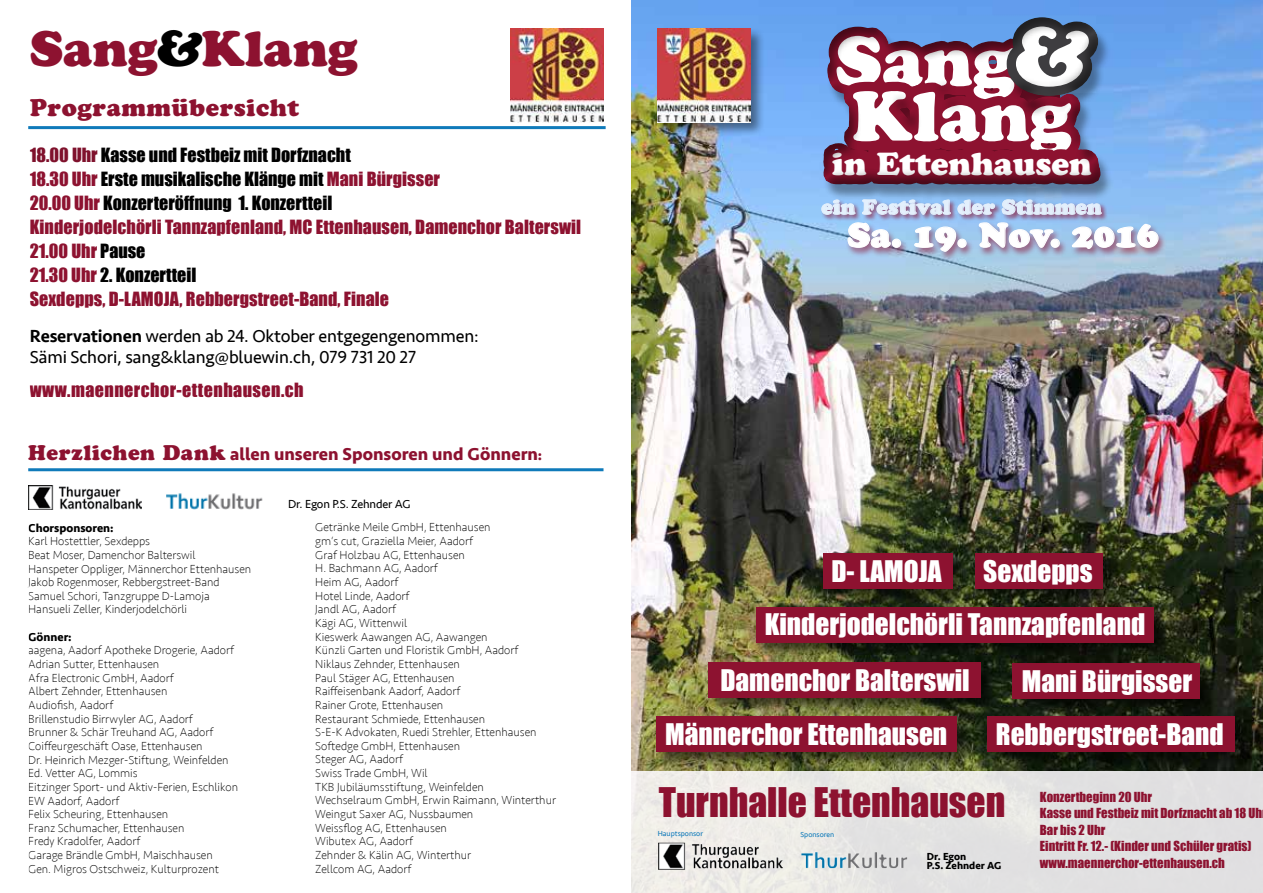
<style>
.page{position:relative;width:1263px;height:893px;background:#fff}
.page>*{position:absolute;margin:0;border:0;box-sizing:border-box;transform-origin:0 0}
.t1{font:69.45px/55.1px "Cooper Black Std";color:#fff}
.t2{font:49.5px "Cooper Black Std";color:#8d1230}
.t3{font:37.5px "Impact";color:#8d1230}
.t4{font:33.6px "Cooper Black Std";letter-spacing:.015em;color:#fff}
.t5{font:31.8px "Cooper Black Std";color:#fff}
.t6{font:27.3px "Impact";color:#fff}
.t7{font:24px "Cooper Black Std";letter-spacing:.025em;color:#8d1230}
.t8{font:20.25px "Cooper Black Std";letter-spacing:.015em;color:#fff}
.t9{font:18px/24px "Impact";letter-spacing:.005em;color:#8d1230}
.t10{font:18px/21px "Seravek";letter-spacing:-.01em;color:#000}
.t11{font:700 18px "Seravek";color:#8d1230}
.t12{font:18px "Impact";letter-spacing:.025em;color:#8d1230}
.t13{font:12.75px/16.5px "Impact";color:#8d1230}
.t14{font:200 12px/13.6px "Seravek";color:#000}
.t15{font:700 12px "Seravek";color:#000}
.t16{font:12px "Seravek";letter-spacing:-.01em;color:#000}
.t17{font:700 10.5px/9px "Seravek";color:#000}
.t18{font:7.5px "Seravek";color:#0f7aba}
.s1{color:#000}
.s2{color:#7f112c}
.s3{font-weight:500}
.s4{font-family:"Cooper Black Std";font-weight:400;font-size:21px}
.s5{font-size:15px}
.s6{font-size:81.15px}
</style>
<div class="page">
<img style="left:631px;top:0;width:632px;height:772px">
<hr style="left:28px;top:468px;width:575px;height:3px;background:#0f7aba">
<hr style="left:28px;top:126px;width:578px;height:3px;background:#0f7aba">
<img style="left:510px;top:29px;width:94px;height:93px">
<img style="left:28px;top:485px;width:114px;height:25px">
<img style="left:166px;top:493px;width:97px;height:17px">
<div style="left:631px;top:772px;width:632px;height:121px;background:linear-gradient(to right,#f0eee8,#dddde0)"></div>
<div style="left:655px;top:716px;width:318px;height:52px;background:#000;opacity:.55"></div>
<div style="left:656px;top:716px;width:301px;height:36px;background:#8d1230"></div>
<div style="left:707px;top:661px;width:289px;height:53px;background:#000;opacity:.55"></div>
<div style="left:708px;top:662px;width:273px;height:36px;background:#8d1230"></div>
<div style="left:755px;top:606px;width:414px;height:52px;background:#000;opacity:.55"></div>
<div style="left:756px;top:607px;width:398px;height:36px;background:#8d1230"></div>
<div style="left:986px;top:716px;width:264px;height:52px;background:#000;opacity:.55"></div>
<div style="left:987px;top:716px;width:248px;height:36px;background:#8d1230"></div>
<div style="left:974px;top:552px;width:144px;height:52px;background:#000;opacity:.55"></div>
<div style="left:975px;top:553px;width:127px;height:35px;background:#8d1230"></div>
<img style="left:658px;top:843px;width:125px;height:27px">
<img style="left:801px;top:852px;width:106px;height:16px">
<div style="left:656px;top:27px;width:109px;height:110px;background:#000;opacity:.45"></div>
<img style="left:657px;top:29px;width:94px;height:93px">
<div style="left:1011px;top:662px;width:205px;height:53px;background:#000;opacity:.55"></div>
<div style="left:1012px;top:663px;width:188px;height:36px;background:#8d1230"></div>
<div style="left:822px;top:552px;width:146px;height:52px;background:#000;opacity:.55"></div>
<div style="left:823px;top:553px;width:129px;height:35px;background:#8d1230"></div>
<div style="left:845px;top:221px;width:322px;height:41px;background:#8d1230;opacity:.57"></div>
<svg style="left:814px;top:0;width:345px;height:252px;background:#93aedd"></svg>
<div style="left:810px;top:1px;width:303px;height:200px;background:#000;opacity:.5"></div>
<h2 class="t2" style="left:30px;top:19px;width:330px">Sang<span class="s1">&amp;</span>Klang</h2>
<h3 class="t7" style="left:30px;top:93px;width:271px">Programmübersicht</h3>
<p class="t9" style="left:30px;top:142px;width:553px"><span class="s2">18.00 Uhr</span> <span class="s1">Kasse und Festbeiz mit Dorfznacht<br></span>18.30 Uhr <span class="s1">Erste musikalische Klänge mit</span> Mani Bürgisser<br>20.00 Uhr <span class="s1">Konzerteröffnung 1. Konzertteil<br></span>Kinderjodelchörli Tannzapfenland, MC Ettenhausen, Damenchor Balterswil 21.00 Uhr <span class="s1">Pause<br></span>21.30 Uhr <span class="s1">2. Konzertteil<br></span>Sexdepps, D-LAMOJA, Rebbergstreet-Band, Finale</p>
<h3 class="t10" style="left:30px;top:325px;width:451px"><span class="s3">Reservationen</span> werden ab 24. Oktober entgegengenommen:<br>Sämi Schori, sang&amp;klang@bluewin.ch, 079 731 20 27</h3>
<h3 class="t12" style="left:30px;top:376px;width:275px">www.maennerchor-ettenhausen.ch</h3>
<h3 class="t11" style="left:28px;top:439px;width:515px"><span class="s4">Herzlichen Dank</span> allen unseren Sponsoren und Gönnern<span class="s5">:</span></h3>
<p class="t16" style="left:288px;top:495px;width:124px">Dr. Egon P.S. Zehnder AG</p>
<p class="t15" style="left:28px;top:518px;width:87px">Chorsponsoren:</p>
<p class="t14" style="left:28px;top:535px;width:225px">Karl Hostettler, Sexdepps<br>Beat Moser, Damenchor Balterswil<br>Hanspeter Oppliger, Männerchor Ettenhausen Jakob Rogenmoser, Rebbergstreet-Band Samuel Schori, Tanzgruppe D-Lamoja Hansueli Zeller, Kinderjodelchörli</p>
<p class="t15" style="left:28px;top:627px;width:45px">Gönner:</p>
<p class="t14" style="left:28px;top:644px;width:211px">aagena, Aadorf Apotheke Drogerie, Aadorf<br>Adrian Sutter, Ettenhausen<br>Afra Electronic GmbH, Aadorf<br>Albert Zehnder, Ettenhausen<br>Audiofish, Aadorf<br>Brillenstudio Birrwyler AG, Aadorf<br>Brunner &amp; Schär Treuhand AG, Aadorf<br>Coiffeurgeschäft Oase, Ettenhausen<br>Dr. Heinrich Mezger-Stiftung, Weinfelden<br>Ed. Vetter AG, Lommis<br>Eitzinger Sport- und Aktiv-Ferien, Eschlikon<br>EW Aadorf, Aadorf<br>Felix Scheuring, Ettenhausen<br>Franz Schumacher, Ettenhausen<br>Fredy Kradolfer, Aadorf<br>Garage Brändle GmbH, Maischhausen<br>Gen. Migros Ostschweiz, Kulturprozent</p>
<p class="t14" style="left:315px;top:521px;width:242px">Getränke Meile GmbH, Ettenhausen<br>gm‘s cut, Graziella Meier, Aadorf<br>Graf Holzbau AG, Ettenhausen<br>H. Bachmann AG, Aadorf<br>Heim AG, Aadorf<br>Hotel Linde, Aadorf<br>Jandl AG, Aadorf<br>Kägi AG, Wittenwil<br>Kieswerk Aawangen AG, Aawangen<br>Künzli Garten und Floristik GmbH, Aadorf<br>Niklaus Zehnder, Ettenhausen<br>Paul Stäger AG, Ettenhausen<br>Raiffeisenbank Aadorf, Aadorf<br>Rainer Grote, Ettenhausen<br>Restaurant Schmiede, Ettenhausen<br>S-E-K Advokaten, Ruedi Strehler, Ettenhausen<br>Softedge GmbH, Ettenhausen<br>Steger AG, Aadorf<br>Swiss Trade GmbH, Wil<br>TKB Jubiläumsstiftung, Weinfelden<br>Wechselraum GmbH, Erwin Raimann, Winterthur<br>Weingut Saxer AG, Nussbaumen<br>Weissflog AG, Ettenhausen<br>Wibutex AG, Aadorf<br>Zehnder &amp; Kälin AG, Winterthur<br>Zellcom AG, Aadorf</p>
<h1 class="t1" style="left:835px;top:34px;width:255px">Sang<span class="s6">&amp;<br></span>Klang</h1>
<h3 class="t5" style="left:832px;top:144px;width:261px">in Ettenhausen</h3>
<h3 class="t8" style="left:821px;top:195px;width:282px">ein Festival der Stimmen</h3>
<h3 class="t4" style="left:847px;top:215px;width:312px">Sa. 19. Nov. 2016</h3>
<h3 class="t6" style="left:831px;top:550px;width:112px">D- LAMOJA</h3>
<h3 class="t6" style="left:983px;top:550px;width:111px">Sexdepps</h3>
<h3 class="t6" style="left:765px;top:603px;width:382px">Kinderjodelchörli Tannzapfenland</h3>
<h3 class="t6" style="left:720px;top:659px;width:251px">Damenchor Balterswil</h3>
<h3 class="t6" style="left:665px;top:713px;width:283px">Männerchor Ettenhausen</h3>
<h3 class="t6" style="left:1022px;top:660px;width:172px">Mani Bürgisser</h3>
<h3 class="t6" style="left:996px;top:713px;width:229px">Rebbergstreet-Band</h3>
<h3 class="t3" style="left:659px;top:773px;width:348px">Turnhalle Ettenhausen</h3>
<p class="t18" style="left:658px;top:828px;width:47px">Hauptsponsor</p>
<p class="t18" style="left:800px;top:828px;width:35px">Sponsoren</p>
<p class="t17" style="left:927px;top:851px;width:76px">Dr. Egon<br>P.S. Zehnder AG</p>
<p class="t13" style="left:1040px;top:788px;width:224px">Konzertbeginn 20 Uhr<br>Kasse und Festbeiz mit Dorfznacht ab 18 Uh<br>Bar bis 2 Uhr<br>Eintritt Fr. 12.- (Kinder und Schüler gratis) www.maennerchor-ettenhausen.ch</p>
</div>
